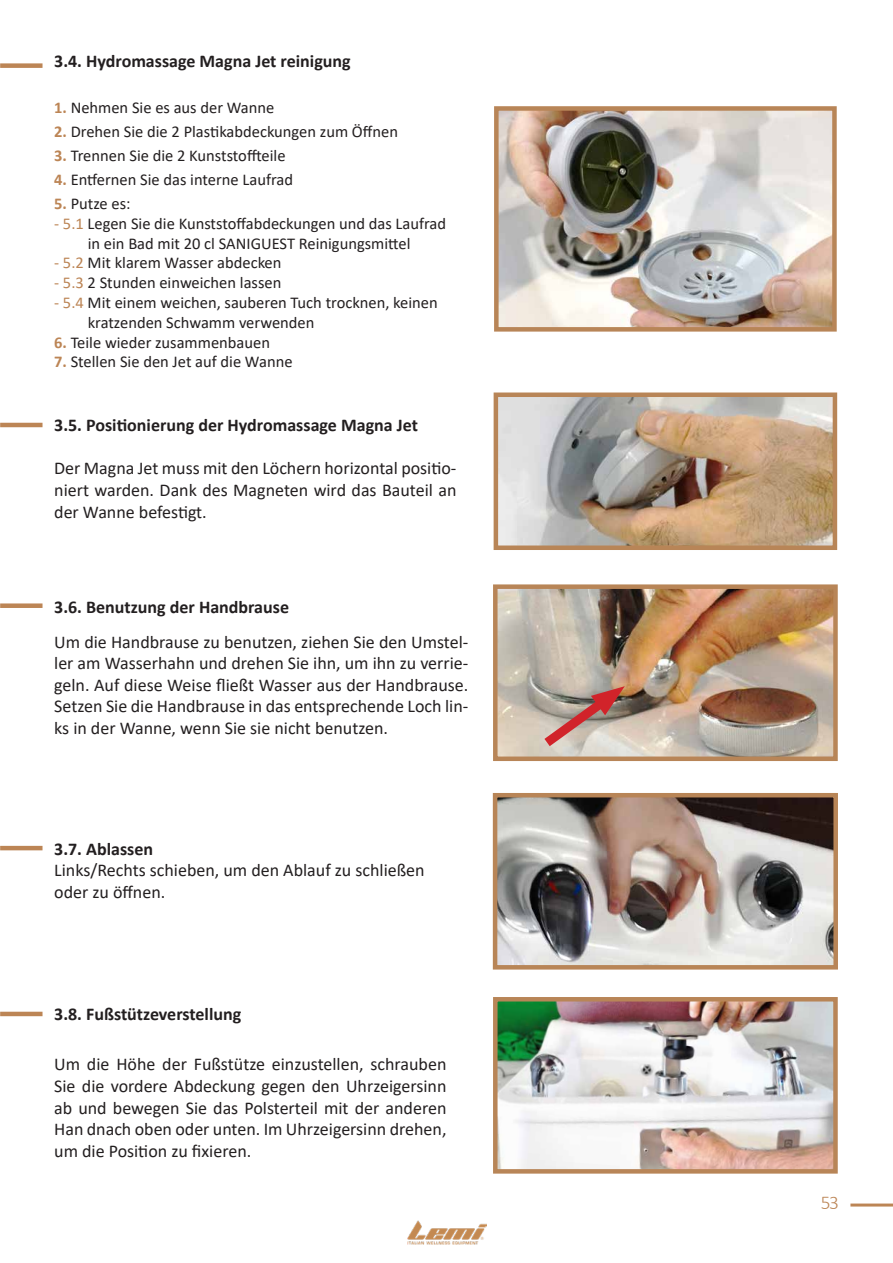
<style>
.page{position:relative;width:893px;height:1263px;background:#fff}
.page>*{position:absolute;margin:0;border:0;box-sizing:border-box;transform-origin:0 0}
.t1{font:300 19.5px "Calibri";color:#bc8555}
.t2{font:18px/21.6px "Calibri";color:#231f20;text-align:justify}
.t3{font:700 18px "Calibri";color:#231f20}
.t4{font:16.5px "Calibri";color:#231f20}
.s1{font-weight:700;color:#bc8555}
.s2{color:#bc8555}
</style>
<div class="page">
<img style="left:407px;top:1220px;width:80px;height:24px">
<hr style="left:850px;top:1203px;width:43px;height:3px;background:#bc8555">
<img style="left:498px;top:589px;width:335px;height:167px">
<div style="left:493px;top:584px;width:345px;height:177px;border:4px solid #b88557"></div>
<svg style="left:534px;top:685px;width:91px;height:70px"></svg>
<img style="left:498px;top:798px;width:335px;height:166px">
<div style="left:493px;top:793px;width:345px;height:176px;border:4px solid #b88557"></div>
<img style="left:498px;top:1002px;width:335px;height:166px">
<div style="left:493px;top:997px;width:345px;height:176px;border:4px solid #b88557"></div>
<img style="left:499px;top:111px;width:333px;height:216px">
<div style="left:494px;top:106px;width:343px;height:226px;border:4px solid #b88557"></div>
<img style="left:499px;top:397px;width:333px;height:148px">
<div style="left:494px;top:392px;width:343px;height:158px;border:4px solid #b88557"></div>
<div style="left:0;top:63px;width:43px;height:5px;background:#bc8555"></div>
<hr style="left:0;top:423px;width:43px;height:4px;background:#bc8555">
<div style="left:0;top:603px;width:43px;height:5px;background:#bc8555"></div>
<hr style="left:0;top:846px;width:43px;height:4px;background:#bc8555">
<hr style="left:0;top:1012px;width:43px;height:4px;background:#bc8555">
<p class="t3" style="left:54px;top:49px;width:298px">3.4. Hydromassage Magna Jet reinigung</p>
<p class="t4" style="left:54px;top:96px;width:222px"><span class="s1">1.</span> Nehmen Sie es aus der Wanne</p>
<p class="t4" style="left:54px;top:120px;width:345px"><span class="s1">2.</span> Drehen Sie die 2 Plastikabdeckungen zum Öffnen</p>
<p class="t4" style="left:54px;top:144px;width:233px"><span class="s1">3.</span> Trennen Sie die 2 Kunststoffteile</p>
<p class="t4" style="left:54px;top:168px;width:240px"><span class="s1">4.</span> Entfernen Sie das interne Laufrad</p>
<p class="t4" style="left:54px;top:192px;width:78px"><span class="s1">5.</span> Putze es:</p>
<p class="t4" style="left:54px;top:212px;width:393px"><span class="s2">- 5.1</span> Legen Sie die Kunststoffabdeckungen und das Laufrad</p>
<p class="t4" style="left:88px;top:232px;width:324px">in ein Bad mit 20 cl SANIGUEST Reinigungsmittel</p>
<p class="t4" style="left:54px;top:251px;width:229px"><span class="s2">- 5.2</span> Mit klarem Wasser abdecken</p>
<p class="t4" style="left:54px;top:271px;width:229px"><span class="s2">- 5.3</span> 2 Stunden einweichen lassen</p>
<p class="t4" style="left:54px;top:291px;width:385px"><span class="s2">- 5.4</span> Mit einem weichen, sauberen Tuch trocknen, keinen</p>
<p class="t4" style="left:88px;top:311px;width:228px">kratzenden Schwamm verwenden</p>
<p class="t4" style="left:54px;top:331px;width:217px"><span class="s1">6.</span> Teile wieder zusammenbauen</p>
<p class="t4" style="left:54px;top:350px;width:240px"><span class="s1">7.</span> Stellen Sie den Jet auf die Wanne</p>
<p class="t3" style="left:54px;top:412px;width:365px">3.5. Positionierung der Hydromassage Magna Jet</p>
<p class="t2" style="left:54px;top:457px;width:404px">Der Magna Jet muss mit den Löchern horizontal positio&shy;niert warden. Dank des Magneten wird das Bauteil an der Wanne befestigt.</p>
<p class="t3" style="left:54px;top:594px;width:236px">3.6. Benutzung der Handbrause</p>
<p class="t2" style="left:54px;top:630px;width:416px">Um die Handbrause zu benutzen, ziehen Sie den Umstel&shy;ler am Wasserhahn und drehen Sie ihn, um ihn zu verrie&shy;geln. Auf diese Weise fließt Wasser aus der Handbrause.<br>Setzen Sie die Handbrause in das entsprechende Loch lin&shy;ks in der Wanne, wenn Sie sie nicht benutzen.</p>
<p class="t3" style="left:54px;top:836px;width:100px">3.7. Ablassen</p>
<p class="t2" style="left:54px;top:859px;width:372px">Links/Rechts schieben, um den Ablauf zu schließen oder zu öffnen.</p>
<p class="t3" style="left:54px;top:1001px;width:189px">3.8. Fußstützeverstellung</p>
<p class="t2" style="left:54px;top:1053px;width:394px">Um die Höhe der Fußstütze einzustellen, schrauben Sie die vordere Abdeckung gegen den Uhrzeigersinn ab und bewegen Sie das Polsterteil mit der anderen Han dnach oben oder unten. Im Uhrzeigersinn drehen, um die Position zu fixieren.</p>
<p class="t1" style="left:821px;top:1190px;width:20px">53</p>
</div>
